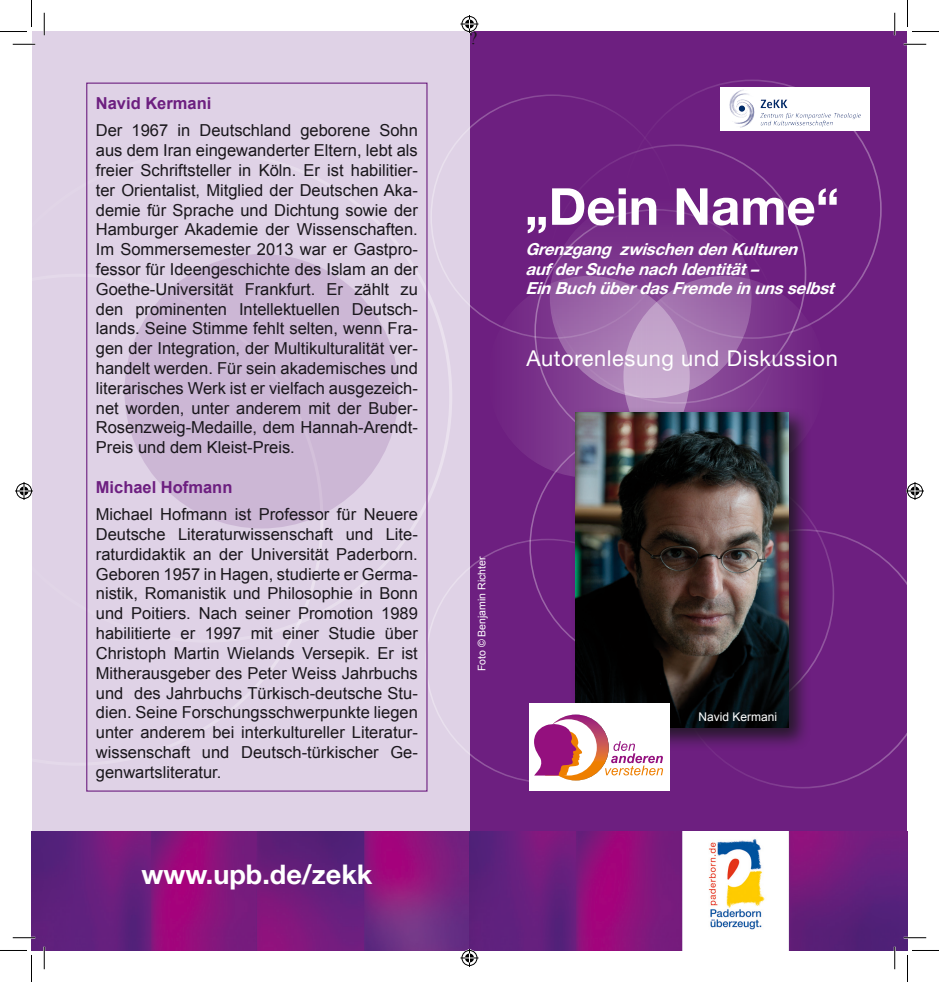
<style>
.page{position:relative;width:939px;height:982px;background:#fff}
.page>*{position:absolute;margin:0;border:0;box-sizing:border-box;transform-origin:0 0}
.t1{font:700 51px "Helvetica Neue";color:#fff}
.t2{font:700 27px "Helvetica Neue";color:#fff}
.t3{font:21.75px "Helvetica Neue";letter-spacing:.03em;color:#fff}
.t4{font:18px "Times New Roman";color:#1a171c}
.t5{font:16.5px/19.8px "Arial";color:#1a171c;text-align:justify}
.t6{font:italic 700 16.5px "Helvetica Neue";color:#fff}
.t7{font:700 16.5px "Arial";color:#6d1f80}
.t8{font:12px "Arial";color:#fff}
.t9{font:10.5px "Arial";color:#fff}
</style>
<div class="page">
<div style="left:469px;top:32px;width:438px;height:905px;background:#6d1f80"></div>
<div style="left:32px;top:32px;width:437px;height:905px;background:#dfd2e6"></div>
<img style="left:32px;top:831px;width:875px;height:119px">
<svg style="left:172px;top:151px;width:280px;height:491px"></svg>
<div style="left:124px;top:254px;width:275px;height:274px;background:#ccb7d5;border-radius:50%"></div>
<svg style="left:488px;top:276px;width:202px;height:201px;fill:#79328a"></svg>
<svg style="left:623px;top:276px;width:202px;height:201px;fill:#7b358c"></svg>
<svg style="left:550px;top:196px;width:201px;height:202px"></svg>
<svg style="left:712px;top:529px;width:195px;height:259px"></svg>
<div style="left:570px;top:407px;width:241px;height:343px;background:#1a171c;opacity:.85"></div>
<img style="left:576px;top:412px;width:212px;height:315px">
<div style="left:529px;top:703px;width:140px;height:87px;background:#fff"></div>
<svg style="left:543px;top:714px;width:66px;height:66px"></svg>
<div style="left:541px;top:719px;width:56px;height:56px;background:#fff;border-radius:50%"></div>
<svg style="left:534px;top:722px;width:48px;height:53px"></svg>
<svg style="left:605px;top:741px;width:58px;height:34px"></svg>
<div style="left:720px;top:87px;width:150px;height:43px;background:#fff"></div>
<img style="left:729px;top:89px;width:132px;height:39px">
<hr style="left:13px;top:43px;width:22px;height:2px;background:#fff">
<hr style="left:904px;top:43px;width:22px;height:2px;background:#fff">
<hr style="left:13px;top:936px;width:22px;height:2px;background:#fff">
<hr style="left:904px;top:936px;width:22px;height:2px;background:#fff">
<hr style="left:43px;top:13px;width:2px;height:22px;background:#fff">
<hr style="left:43px;top:946px;width:2px;height:23px;background:#fff">
<hr style="left:894px;top:13px;width:2px;height:22px;background:#fff">
<hr style="left:894px;top:946px;width:2px;height:23px;background:#fff">
<svg style="left:13px;top:44px;width:22px;height:1px"></svg>
<svg style="left:904px;top:44px;width:22px;height:1px"></svg>
<svg style="left:13px;top:937px;width:22px;height:1px"></svg>
<svg style="left:904px;top:937px;width:22px;height:1px"></svg>
<svg style="left:44px;top:13px;width:1px;height:22px"></svg>
<svg style="left:44px;top:946px;width:1px;height:23px"></svg>
<svg style="left:894px;top:13px;width:1px;height:22px"></svg>
<svg style="left:894px;top:946px;width:1px;height:23px"></svg>
<svg style="left:0;top:0;width:32px;height:32px"></svg>
<svg style="left:0;top:950px;width:32px;height:31px"></svg>
<svg style="left:907px;top:0;width:32px;height:32px"></svg>
<svg style="left:907px;top:950px;width:32px;height:31px"></svg>
<svg style="left:460px;top:15px;width:18px;height:18px"></svg>
<svg style="left:460px;top:948px;width:18px;height:18px"></svg>
<svg style="left:15px;top:482px;width:18px;height:18px"></svg>
<svg style="left:906px;top:482px;width:18px;height:18px"></svg>
<p class="t7" style="left:96px;top:92px;width:117px">Navid Kermani</p>
<p class="t5" style="left:96px;top:121px;width:324px">Der 1967 in Deutschland geborene Sohn aus dem Iran eingewanderter Eltern, lebt als freier Schriftsteller in Köln. Er ist habilitier&shy;ter Orientalist, Mitglied der Deutschen Aka&shy;demie für Sprache und Dichtung sowie der Hamburger Akademie der Wissenschaften.<br>Im Sommersemester 2013 war er Gastpro&shy;fessor für Ideengeschichte des Islam an der Goethe-Universität Frankfurt. Er zählt zu den prominenten Intellektuellen Deutsch&shy;lands. Seine Stimme fehlt selten, wenn Fra&shy;gen der Integration, der Multikulturalität ver&shy;handelt werden. Für sein akademisches und literarisches Werk ist er vielfach ausgezeich&shy;net worden, unter anderem mit der Buber-Rosenzweig-Medaille, dem Hannah-Arendt-Preis und dem Kleist-Preis.</p>
<p class="t7" style="left:96px;top:476px;width:138px">Michael Hofmann</p>
<p class="t5" style="left:96px;top:504px;width:324px">Michael Hofmann ist Professor für Neuere Deutsche Literaturwissenschaft und Lite&shy;raturdidaktik an der Universität Paderborn.<br>Geboren 1957 in Hagen, studierte er Germa&shy;nistik, Romanistik und Philosophie in Bonn und Poitiers. Nach seiner Promotion 1989 habilitierte er 1997 mit einer Studie über Christoph Martin Wielands Versepik. Er ist Mitherausgeber des Peter Weiss Jahrbuchs und des Jahrbuchs Türkisch-deutsche Stu&shy;dien. Seine Forschungsschwerpunkte liegen unter anderem bei interkultureller Literatur&shy;wissenschaft und Deutsch-türkischer Ge&shy;genwartsliteratur.</p>
<p class="t2" style="left:141px;top:858px;width:232px">www.upb.de/zekk</p>
<p class="t4" style="left:469px;top:26px;width:9px">?</p>
<p class="t1" style="left:525px;top:175px;width:316px">„Dein Name“</p>
<p class="t6" style="left:525px;top:239px;width:279px">Grenzgang zwischendenKulturen</p>
<p class="t6" style="left:525px;top:258px;width:240px">aufderSuchenachIdentität–</p>
<p class="t6" style="left:525px;top:278px;width:316px">EinBuchüberdasFremdeinunsselbst</p>
<p class="t3" style="left:526px;top:346px;width:313px">Autorenlesung und Diskussion</p>
<p class="t9" style="left:475px;top:671px;width:116px;rotate:-90deg">Foto © Benjamin Richter</p>
<p class="t8" style="left:699px;top:708px;width:80px">Navid Kermani</p>
</div>
